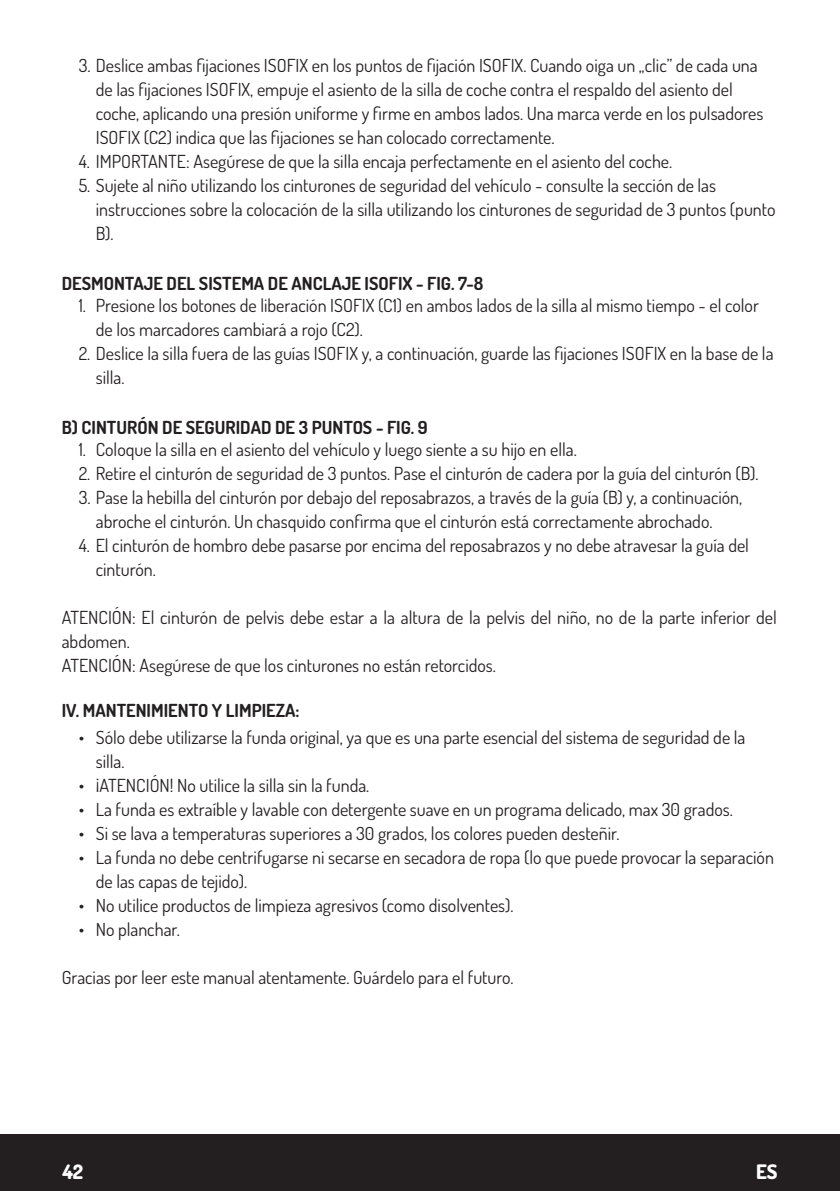
<style>
.page{position:relative;width:840px;height:1191px;background:#fff}
.page>*{position:absolute;margin:0;border:0;box-sizing:border-box;transform-origin:0 0}
.t1{font:800 20px "Dosis";color:#fff}
.Body_Text{font:18px/24px "Dosis";color:#231f20}
.Nagłówki{font:700 18px "Dosis";color:#231f20}
</style>
<div class="page">
<div style="left:0;top:1134px;width:839px;height:57px;background:#231f20"></div>
<p class="Body_Text" style="left:96px;top:53px;width:668px;text-indent:-17px">3. Deslice ambas fijaciones ISOFIX en los puntos de fijación ISOFIX. Cuando oiga un „clic” de cada una de las fijaciones ISOFIX, empuje el asiento de la silla de coche contra el respaldo del asiento del coche, aplicando una presión uniforme y firme en ambos lados. Una marca verde en los pulsadores ISOFIX (C2) indica que las fijaciones se han colocado correctamente.</p>
<p class="Body_Text" style="left:79px;top:149px;width:594px">4. IMPORTANTE: Asegúrese de que la silla encaja perfectamente en el asiento del coche.</p>
<p class="Body_Text" style="left:96px;top:173px;width:680px;text-indent:-17px">5. Sujete al niño utilizando los cinturones de seguridad del vehículo - consulte la sección de las instrucciones sobre la colocación de la silla utilizando los cinturones de seguridad de 3 puntos (punto<br>B).</p>
<p class="Nagłówki" style="left:62px;top:272px;width:423px">DESMONTAJE DEL SISTEMA DE ANCLAJE ISOFIX - FIG. 7-8</p>
<p class="Body_Text" style="left:96px;top:293px;width:664px;text-indent:-17px">1. Presione los botones de liberación ISOFIX (C1) en ambos lados de la silla al mismo tiempo - el color de los marcadores cambiará a rojo (C2).</p>
<p class="Body_Text" style="left:96px;top:341px;width:679px;text-indent:-17px">2. Deslice la silla fuera de las guías ISOFIX y, a continuación, guarde las fijaciones ISOFIX en la base de la silla.</p>
<p class="Nagłówki" style="left:62px;top:416px;width:367px">B) CINTURÓN DE SEGURIDAD DE 3 PUNTOS - FIG. 9</p>
<p class="Body_Text" style="left:79px;top:437px;width:499px">1. Coloque la silla en el asiento del vehículo y luego siente a su hijo en ella.</p>
<p class="Body_Text" style="left:79px;top:461px;width:681px">2. Retire el cinturón de seguridad de 3 puntos. Pase el cinturón de cadera por la guía del cinturón (B).</p>
<p class="Body_Text" style="left:96px;top:485px;width:647px;text-indent:-17px">3. Pase la hebilla del cinturón por debajo del reposabrazos, a través de la guía (B) y, a continuación, abroche el cinturón. Un chasquido confirma que el cinturón está correctamente abrochado.</p>
<p class="Body_Text" style="left:96px;top:533px;width:654px;text-indent:-17px">4. El cinturón de hombro debe pasarse por encima del reposabrazos y no debe atravesar la guía del cinturón.</p>
<p class="Body_Text" style="left:62px;top:605px;width:716px">ATENCIÓN: El cinturón de pelvis debe estar a la altura de la pelvis del niño, no de la parte inferior del abdomen.</p>
<p class="Body_Text" style="left:62px;top:653px;width:435px">ATENCIÓN: Asegúrese de que los cinturones no están retorcidos.</p>
<p class="Nagłówki" style="left:62px;top:698px;width:239px">IV. MANTENIMIENTO Y LIMPIEZA:</p>
<p class="Body_Text" style="left:96px;top:725px;width:650px;text-indent:-17px">• Sólo debe utilizarse la funda original, ya que es una parte esencial del sistema de seguridad de la silla.</p>
<p class="Body_Text" style="left:79px;top:773px;width:292px">• ¡ATENCIÓN! No utilice la silla sin la funda.</p>
<p class="Body_Text" style="left:79px;top:797px;width:655px">• La funda es extraíble y lavable con detergente suave en un programa delicado, max 30 grados.</p>
<p class="Body_Text" style="left:79px;top:821px;width:542px">• Si se lava a temperaturas superiores a 30 grados, los colores pueden desteñir.</p>
<p class="Body_Text" style="left:96px;top:845px;width:679px;text-indent:-17px">• La funda no debe centrifugarse ni secarse en secadora de ropa (lo que puede provocar la separación de las capas de tejido).</p>
<p class="Body_Text" style="left:79px;top:893px;width:436px">• No utilice productos de limpieza agresivos (como disolventes).</p>
<p class="Body_Text" style="left:79px;top:917px;width:102px">• No planchar.</p>
<p class="Body_Text" style="left:62px;top:965px;width:453px">Gracias por leer este manual atentamente. Guárdelo para el futuro.</p>
<p class="t1" style="left:62px;top:1158px;width:22px">42</p>
<p class="t1" style="left:755px;top:1158px;width:23px">ES</p>
</div>
